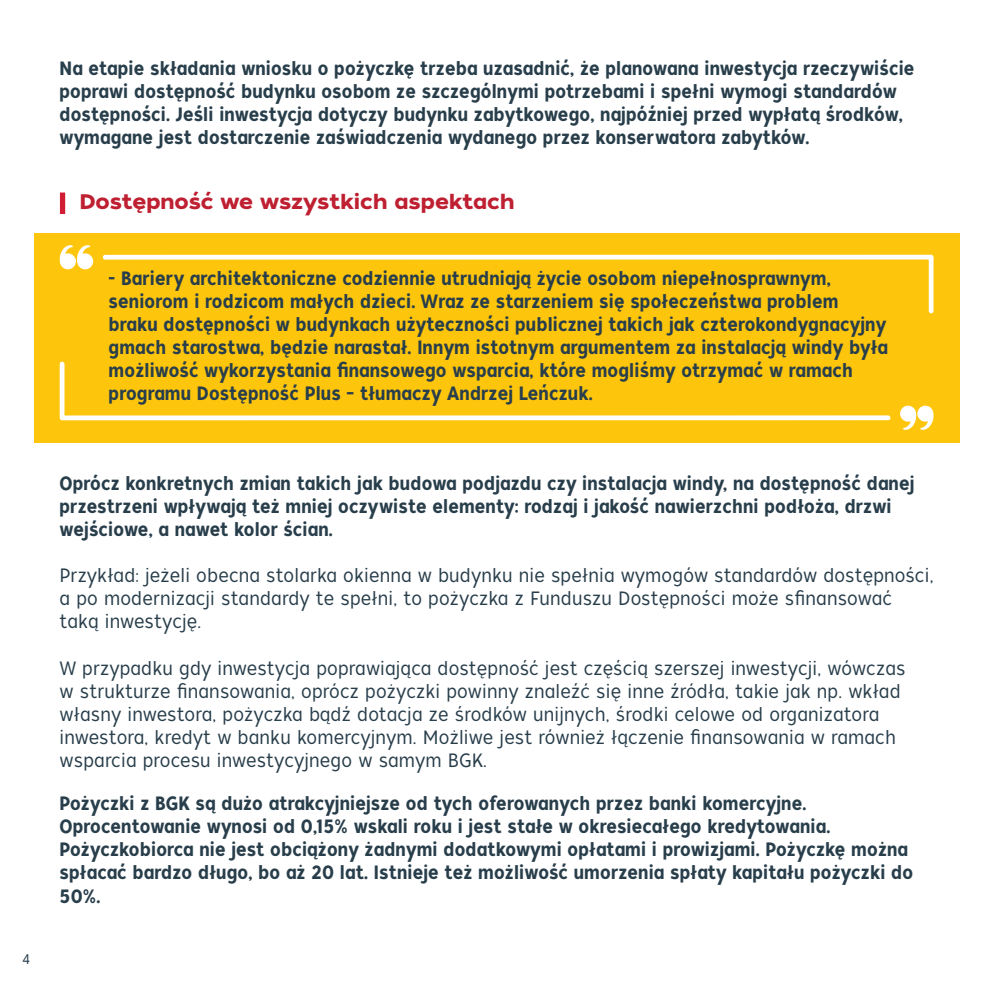
<style>
.page{position:relative;width:993px;height:993px;background:#fff}
.page>*{position:absolute;margin:0;border:0;box-sizing:border-box;transform-origin:0 0}
.nagłówek{font:21px "Tide Sans 600 Bunny";color:#be1f31}
.cytat{font:19.25px/23.1px "Tide Sans Cond 500 Dudette";letter-spacing:.01em;color:#283e4b}
.t1{font:19.25px/23.1px "Tide Sans Cond 300 Lil Kahuna";letter-spacing:.01em;color:#283e4b}
.t2{font:14px "Tide Sans Cond 300 Lil Kahuna";color:#283e4b}
</style>
<div class="page">
<div style="left:34px;top:233px;width:925px;height:210px;background:#fec50d"></div>
<svg style="left:103px;top:255px;width:830px;height:58px"></svg>
<svg style="left:59px;top:245px;width:34px;height:24px"></svg>
<svg style="left:60px;top:361px;width:830px;height:59px"></svg>
<svg style="left:900px;top:405px;width:33px;height:25px"></svg>
<div style="left:60px;top:192px;width:5px;height:22px;background:#d01d34"></div>
<p class="t2" style="left:22px;top:950px;width:9px">4</p>
<p class="cytat" style="left:60px;top:57px;width:856px">Na etapie składania wniosku o pożyczkę trzeba uzasadnić, że planowana inwestycja rzeczywiście poprawi dostępność budynku osobom ze szczególnymi potrzebami i spełni wymogi standardów dostępności. Jeśli inwestycja dotyczy budynku zabytkowego, najpóźniej przed wypłatą środków, wymagane jest dostarczenie zaświadczenia wydanego przez konserwatora zabytków.</p>
<p class="nagłówek" style="left:79px;top:188px;width:436px">Dostępność we wszystkich aspektach</p>
<p class="cytat" style="left:109px;top:267px;width:780px">- Bariery architektoniczne codziennie utrudniają życie osobom niepełnosprawnym, seniorom i rodzicom małych dzieci. Wraz ze starzeniem się społeczeństwa problem braku dostępności w budynkach użyteczności publicznej takich jak czterokondygnacyjny gmach starostwa, będzie narastał. Innym istotnym argumentem za instalacją windy była możliwość wykorzystania finansowego wsparcia, które mogliśmy otrzymać w ramach programu Dostępność Plus – tłumaczy Andrzej Leńczuk.</p>
<p class="cytat" style="left:60px;top:472px;width:856px">Oprócz konkretnych zmian takich jak budowa podjazdu czy instalacja windy, na dostępność danej przestrzeni wpływają też mniej oczywiste elementy: rodzaj i jakość nawierzchni podłoża, drzwi wejściowe, a nawet kolor ścian.</p>
<p class="t1" style="left:60px;top:564px;width:875px">Przykład: jeżeli obecna stolarka okienna w budynku nie spełnia wymogów standardów dostępności, a po modernizacji standardy te spełni, to pożyczka z Funduszu Dostępności może sfinansować taką inwestycję.</p>
<p class="t1" style="left:60px;top:656px;width:847px">W przypadku gdy inwestycja poprawiająca dostępność jest częścią szerszej inwestycji, wówczas w strukturze finansowania, oprócz pożyczki powinny znaleźć się inne źródła, takie jak np. wkład własny inwestora, pożyczka bądź dotacja ze środków unijnych, środki celowe od organizatora inwestora, kredyt w banku komercyjnym. Możliwe jest również łączenie finansowania w ramach wsparcia procesu inwestycyjnego w samym BGK.</p>
<p class="cytat" style="left:60px;top:792px;width:854px">Pożyczki z BGK są dużo atrakcyjniejsze od tych oferowanych przez banki komercyjne.<br>Oprocentowanie wynosi od 0,15% wskali roku i jest stałe w okresiecałego kredytowania.<br>Pożyczkobiorca nie jest obciążony żadnymi dodatkowymi opłatami i prowizjami. Pożyczkę można spłacać bardzo długo, bo aż 20 lat. Istnieje też możliwość umorzenia spłaty kapitału pożyczki do 50%.</p>
</div>
